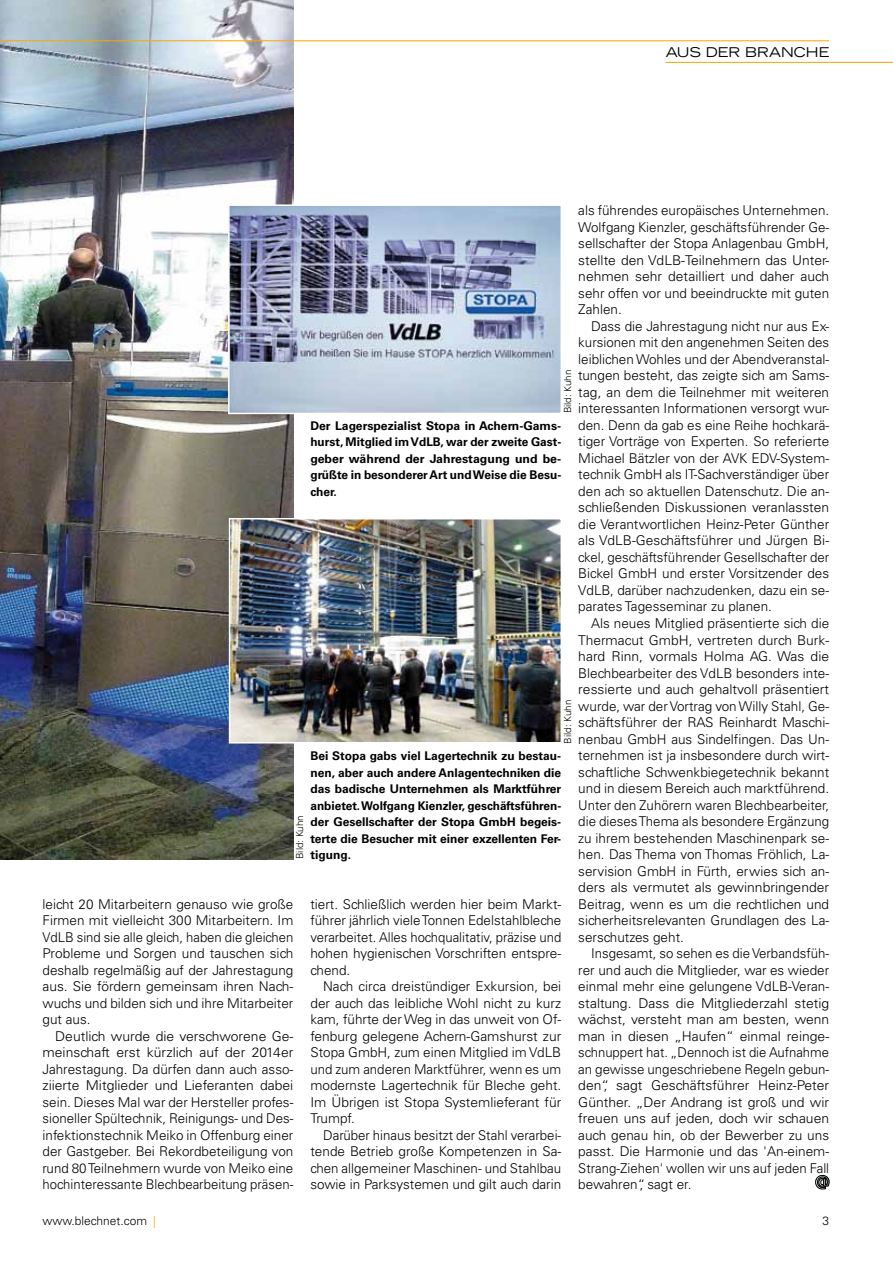
<style>
.page{position:relative;width:893px;height:1263px;background:#fff}
.page>*{position:absolute;margin:0;border:0;box-sizing:border-box;transform-origin:0 0}
.t1{font:300 13.5px/16.5px "Univers LT Std";color:#000;text-align:justify}
.t2{font:expanded 13.5px "Trade Gothic LT Std";color:#000}
.t3{font:700 12px/16.5px "Univers LT Std";color:#000;text-align:justify}
.t4{font:300 12px "Univers LT Std";color:#000}
.t5{font:300 9.75px "Univers LT Std";color:#000}
.s1{color:#f7a800}
</style>
<div class="page">
<img style="left:0;top:0;width:293px;height:859px">
<img style="left:231px;top:207px;width:328px;height:204px">
<div style="left:228px;top:204px;width:334px;height:210px;border:2px solid #fff"></div>
<img style="left:232px;top:521px;width:327px;height:219px">
<div style="left:229px;top:518px;width:333px;height:225px;border:2px solid #fff"></div>
<svg style="left:815px;top:1175px;width:14px;height:14px"></svg>
<hr style="left:0;top:40px;width:829px;height:1px;background:#f7a800">
<hr style="left:666px;top:62px;width:227px;height:1px;background:#f7a800">
<p class="t2" style="left:666px;top:43px;width:165px">AUS DER BRANCHE</p>
<p class="t1" style="left:578px;top:202px;width:252px">als führendes europäisches U nternehmen.<br>Wolfgang Kienzler, geschäftsführender Ge&shy;sellschafter der Stopa Anlagenbau GmbH , stellte den VdLB-Teilnehmern das U nter&shy;nehmen sehr detailliert und daher auch sehr offen vor und beeindruckte mit guten Zahlen.</p>
<p class="t1" style="left:578px;top:318px;width:252px;text-indent:13px">Dass die Jahrestagung nicht nur aus Ex&shy;kursionen mit den angenehmen Seiten des leiblichen Wohles und der Abendveranstal&shy;tungen besteht, das zeigte sich am Sams&shy;tag, an dem die Teilnehmer mit weiteren interessanten I nformationen versorgt wur&shy;den. Denn da gab es eine Reihe hochkarä&shy;tiger Vorträge von Experten. So referierte M ichael Bätzler von der AVK E DV-System&shy;technik GmbH als IT-Sachverständiger über den ach so aktuellen Datenschutz. Die an&shy;schließenden Diskussionen veranlassten die Verantwortlichen Heinz-Peter Günther als VdLB-Geschäftsführer und Jürgen Bi&shy;ckel, geschäftsführender Gesellschafter der Bickel GmbH und erster Vorsitzender des VdLB, darüber nachzudenken, dazu ein se&shy;parates Tagesseminar zu planen.</p>
<p class="t1" style="left:578px;top:615px;width:252px;text-indent:13px">Als neues M itglied präsentierte sich die Thermacut GmbH , vertreten durch Burk&shy;hard Rinn, vormals Holma AG. Was die Blechbearbeiter des VdLB besonders inte&shy;ressierte und auch gehaltvoll präsentiert wurde, war der Vortrag von Willy Stahl, Ge&shy;schäftsführer der RAS Reinhardt Maschi&shy;nenbau GmbH aus Sindelfingen. Das U n&shy;ternehmen ist ja insbesondere durch wirt&shy;schaftliche Schwenkbiegetechnik bekannt und in diesem Bereich auch marktführend.<br>U nter den Zuhörern waren Blechbearbeiter, die dieses Thema als besondere Ergänzung zu ihrem bestehenden Maschinenpark se&shy;hen. Das Thema von Thomas Fröhlich, La&shy;servision GmbH in Fürth, erwies sich an&shy;ders als vermutet als gewinnbringender Beitrag, wenn es um die rechtlichen und sicherheitsrelevanten Grundlagen des La&shy;serschutzes geht.</p>
<p class="t1" style="left:578px;top:945px;width:252px;text-indent:13px">I nsgesamt, so sehen es die Verbandsfüh&shy;rer und auch die M itglieder, war es wieder einmal mehr eine gelungene VdLB-Veran&shy;staltung. Dass die M itgliederzahl stetig wächst, versteht man am besten, wenn man in diesen „Haufen“ einmal reinge&shy;schnuppert hat. „Dennoch ist die Aufnahme an gewisse ungeschriebene Regeln gebun&shy;den“, sagt Geschäftsführer H einz-Peter Günther. „Der Andrang ist groß und wir freuen uns auf jeden, doch wir schauen auch genau hin, ob der Bewerber zu uns passt. Die Harmonie und das 'An-einem-Strang-Ziehen' wollen wir uns auf jeden Fall bewahren“, sagt er.</p>
<p class="t5" style="left:562px;top:413px;width:45px;rotate:-90deg">Bild: Kuhn</p>
<p class="t3" style="left:310px;top:418px;width:252px">Der Lagerspezialist Stopa in Achern-Gams&shy;hurst, Mitglied im VdLB, war der zweite Gast&shy;geber während der Jahrestagung und be&shy;grüßte in besonderer Art und Weise die Besu&shy;cher.</p>
<p class="t5" style="left:562px;top:743px;width:45px;rotate:-90deg">Bild: Kuhn</p>
<p class="t3" style="left:310px;top:748px;width:252px">Bei Stopa gabs viel Lagertechnik zu bestau&shy;nen, aber auch andere Anlagentechniken die das badische Unternehmen als Marktführer anbietet. Wolfgang Kienzler, geschäftsführen&shy;der Gesellschafter der Stopa GmbH begeis&shy;terte die Besucher mit einer exzellenten Fer&shy;tigung.</p>
<p class="t5" style="left:294px;top:859px;width:45px;rotate:-90deg">Bild: Kuhn</p>
<p class="t1" style="left:43px;top:895px;width:252px">leicht 20 M itarbeitern genauso wie große Firmen mit vielleicht 300 M itarbeitern. I m VdLB sind sie alle gleich, haben die gleichen Probleme und Sorgen und tauschen sich deshalb regelmäßig auf der Jahrestagung aus. Sie fördern gemeinsam ihren Nach&shy;wuchs und bilden sich und ihre M itarbeiter gut aus.</p>
<p class="t1" style="left:43px;top:1027px;width:252px;text-indent:13px">Deutlich wurde die verschworene Ge&shy;meinschaft erst kürzlich auf der 2014er Jahrestagung. Da dürfen dann auch asso&shy;ziierte M itglieder und Lieferanten dabei sein. Dieses Mal war der Hersteller profes&shy;sioneller Spültechnik, Reinigungs- und Des&shy;infektionstechnik Meiko in Offenburg einer der Gastgeber. Bei Rekordbeteiligung von rund 80 Teilnehmern wurde von Meiko eine hochinteressante Blechbearbeitung präsen-</p>
<p class="t1" style="left:310px;top:895px;width:252px">tiert. Schließlich werden hier beim Markt&shy;führer jährlich viele Tonnen Edelstahlbleche verarbeitet. Alles hochqualitativ, präzise und hohen hygienischen Vorschriften entspre&shy;chend.</p>
<p class="t1" style="left:310px;top:978px;width:252px;text-indent:13px">Nach circa dreistündiger Exkursion, bei der auch das leibliche Wohl nicht zu kurz kam, führte der Weg in das unweit von Of&shy;fenburg gelegene Achern-Gamshurst zur Stopa GmbH, zum einen M itglied im VdLB und zum anderen Marktführer, wenn es um modernste Lagertechnik für Bleche geht.<br>I m Übrigen ist Stopa Systemlieferant für Trumpf.</p>
<p class="t1" style="left:310px;top:1126px;width:252px;text-indent:13px">Darüber hinaus besitzt der Stahl verarbei&shy;tende Betrieb große Kompetenzen in Sa&shy;chen allgemeiner Maschinen- und Stahlbau sowie in Parksystemen und gilt auch darin</p>
<p class="t4" style="left:43px;top:1213px;width:115px">www.blechnet.com <span class="s1">|</span></p>
<p class="t4" style="left:822px;top:1213px;width:8px">3</p>
</div>
